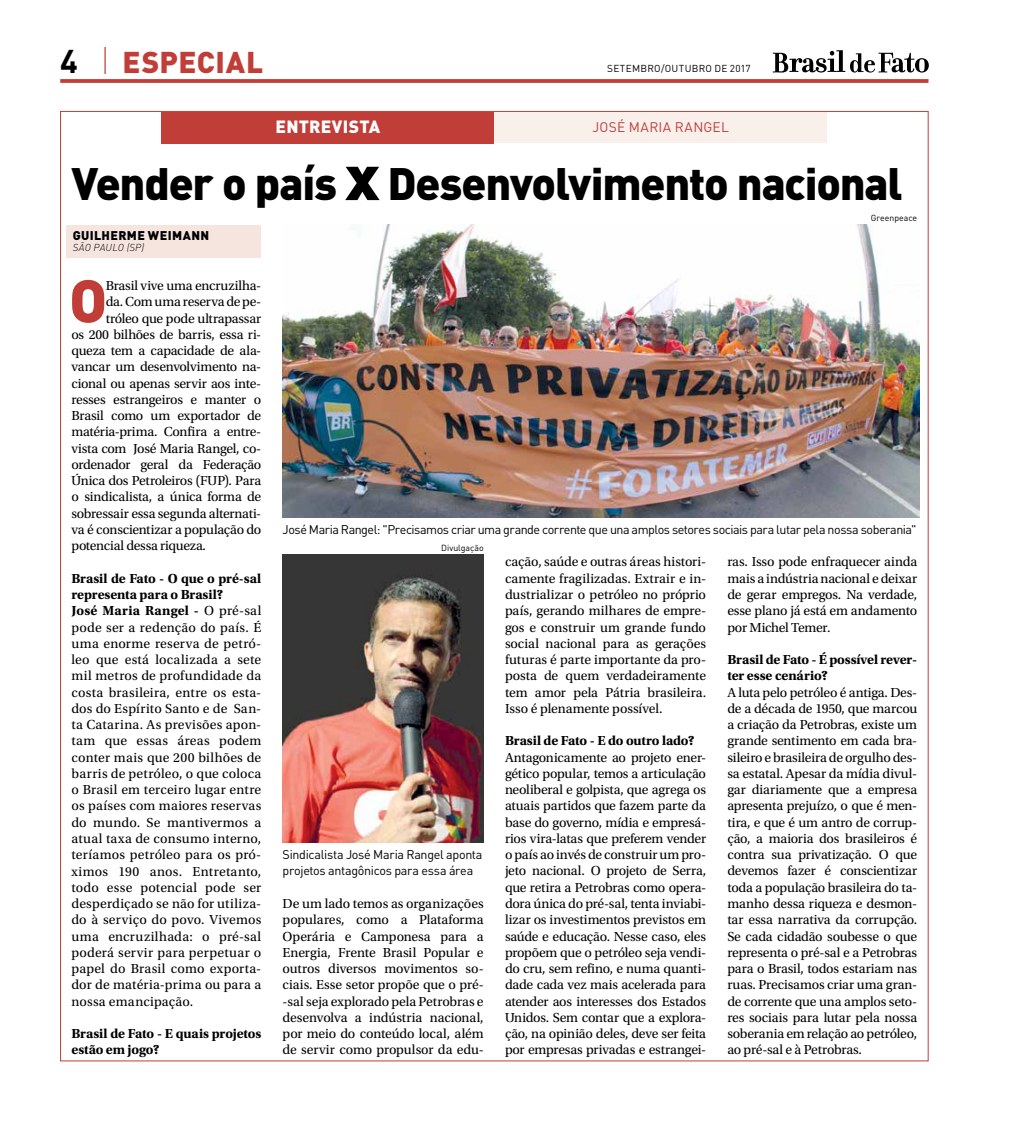
<style>
.page{position:relative;width:1010px;height:1124px;background:#fff}
.page>*{position:absolute;margin:0;border:0;box-sizing:border-box;transform-origin:0 0}
.t1{font:900 59.38px "DIN Pro";color:#c13d38}
.t2{font:900 44.88px "DIN Pro";letter-spacing:-.03em;color:#000}
.t3{font:700 32.5px "DIN Pro";color:#000}
.t4{font:900 29.75px "DIN Pro";letter-spacing:.02em;color:#c13d38}
.t5{font:900 17.5px "DIN Pro";letter-spacing:.015em;color:#fff}
.t6{font:13.75px/16.2px "Utopia Std";color:#000;text-align:justify}
.t7{font:13.75px "Utopia Std";letter-spacing:-.02em;color:#000}
.t8{font:700 13.75px/16.2px "Utopia Std";letter-spacing:-.01em;color:#000}
.t9{font:13.75px "Utopia Std";letter-spacing:-.025em;color:#000}
.t10{font:13.75px "Utopia Std";letter-spacing:-.03em;color:#000}
.t11{font:13.75px "DIN Pro";letter-spacing:.015em;color:#c13d38}
.t12{font:12.5px/16.2px "DIN Pro";letter-spacing:-.03em;color:#000}
.t13{font:900 12.5px "DIN Pro";letter-spacing:.025em;color:#000}
.t14{font:10px "DIN Pro";letter-spacing:.03em;color:#000}
.t15{font:italic 300 10px "DIN Pro";letter-spacing:.02em;color:#000}
.t16{font:8.75px "DIN Pro";color:#000}
.s1{font-size:61.88px}
.s2{font-weight:700}
</style>
<div class="page">
<div style="left:494px;top:111px;width:333px;height:32px;background:#f9f0ec"></div>
<div style="left:162px;top:112px;width:332px;height:32px;background:#c13d38"></div>
<img style="left:283px;top:555px;width:201px;height:287px">
<img style="left:283px;top:225px;width:636px;height:292px">
<div style="left:66px;top:225px;width:194px;height:32px;background:#f5e5de"></div>
<svg style="left:773px;top:50px;width:156px;height:22px"></svg>
<svg style="left:60px;top:79px;width:868px;height:4px;background:#c44843"></svg>
<hr style="left:104px;top:47px;width:2px;height:27px;background:#c13d38">
<h3 class="t3" style="left:60px;top:34px;width:19px">4</h3>
<h3 class="t4" style="left:123px;top:36px;width:142px">ESPECIAL</h3>
<p class="t14" style="left:607px;top:60px;width:145px">SETEMBRO/OUTUBRO DE 2017</p>
<p class="t5" style="left:276px;top:112px;width:106px">ENTREVISTA</p>
<p class="t11" style="left:593px;top:116px;width:138px">JOSÉ MARIA RANGEL</p>
<h2 class="t2" style="left:71px;top:145px;width:833px">Vender o país <span class="s1">x</span> Desenvolvimento nacional</h2>
<p class="t13" style="left:73px;top:225px;width:138px">GUILHERME WEIMANN</p>
<p class="t15" style="left:73px;top:240px;width:73px">SÃO PAULO (SP)</p>
<p class="t16" style="left:871px;top:211px;width:48px">Greenpeace</p>
<h1 class="t1" style="left:69px;top:250px;width:40px">O</h1>
<p class="t6" style="left:106px;top:277px;width:157px">Brasil vive uma encruzilha-</p>
<p class="t7" style="left:106px;top:294px;width:157px">da. Com uma reserva de pe-</p>
<p class="t7" style="left:106px;top:310px;width:157px">tróleo que pode ultrapassar</p>
<p class="t6" style="left:71px;top:326px;width:191px">os 200 bilhões de barris, essa ri-</p>
<p class="t9" style="left:71px;top:343px;width:191px">queza tem a capacidade de ala-</p>
<p class="t7" style="left:71px;top:359px;width:191px">vancar um desenvolvimento na-</p>
<p class="t7" style="left:71px;top:375px;width:191px">cional ou apenas servir aos inte-</p>
<p class="t7" style="left:71px;top:392px;width:191px">resses estrangeiros e manter o</p>
<p class="t7" style="left:71px;top:408px;width:191px">Brasil como um exportador de</p>
<p class="t7" style="left:71px;top:424px;width:191px">matéria-prima. Confira a entre-</p>
<p class="t7" style="left:71px;top:440px;width:191px">vista com José Maria Rangel, co-</p>
<p class="t10" style="left:71px;top:457px;width:191px">ordenador geral da Federação</p>
<p class="t9" style="left:71px;top:473px;width:191px">Única dos Petroleiros (FUP). Para</p>
<p class="t6" style="left:71px;top:489px;width:191px">o sindicalista, a única forma de</p>
<p class="t7" style="left:71px;top:505px;width:191px">sobressair essa segunda alternati-</p>
<p class="t7" style="left:71px;top:522px;width:191px">va é conscientizar a população do</p>
<p class="t7" style="left:71px;top:538px;width:136px">potencial dessa riqueza.</p>
<p class="t6" style="left:71px;top:570px;width:191px;text-align:left"><span class="s2">Brasil de Fato - O que o pré-sal representa para o Brasil?<br>José Maria Rangel -</span> O pré-sal pode ser a redenção do país. É uma enorme reserva de petró&shy;leo que está localizada a sete mil metros de profundidade da costa brasileira, entre os esta&shy;dos do Espírito Santo e de San&shy;ta Catarina. As previsões apon&shy;tam que essas áreas podem conter mais que 200 bilhões de barris de petróleo, o que coloca o Brasil em terceiro lugar entre os países com maiores reservas do mundo. Se mantivermos a atual taxa de consumo interno, teríamos petróleo para os pró&shy;ximos 190 anos. Entretanto, todo esse potencial pode ser desperdiçado se não for utiliza&shy;do à serviço do povo. Vivemos uma encruzilhada: o pré-sal poderá servir para perpetuar o papel do Brasil como exporta&shy;dor de matéria-prima ou para a nossa emancipação.</p>
<p class="t8" style="left:71px;top:1025px;width:191px">Brasil de Fato - E quais projetos estão em jogo?</p>
<p class="t12" style="left:283px;top:520px;width:635px">José Maria Rangel: "Precisamos criar uma grande corrente que una amplos setores sociais para lutar pela nossa soberania"</p>
<p class="t16" style="left:441px;top:541px;width:44px">Divulgação</p>
<p class="t12" style="left:283px;top:845px;width:201px">Sindicalista José Maria Rangel aponta projetos antagônicos para essa área</p>
<p class="t6" style="left:283px;top:895px;width:203px">De um lado temos as organizações populares, como a Plataforma Operária e Camponesa para a Energia, Frente Brasil Popular e outros diversos movimentos so&shy;ciais. Esse setor propõe que o pré--sal seja explorado pela Petrobras e desenvolva a indústria nacional, por meio do conteúdo local, além de servir como propulsor da edu-</p>
<p class="t6" style="left:505px;top:554px;width:203px">cação, saúde e outras áreas histori&shy;camente fragilizadas. Extrair e in&shy;dustrializar o petróleo no próprio país, gerando milhares de empre&shy;gos e construir um grande fundo social nacional para as gerações futuras é parte importante da pro&shy;posta de quem verdadeiramente tem amor pela Pátria brasileira.<br>Isso é plenamente possível.</p>
<p class="t8" style="left:505px;top:732px;width:191px">Brasil de Fato - E do outro lado?</p>
<p class="t6" style="left:505px;top:749px;width:203px">Antagonicamente ao projeto ener&shy;gético popular, temos a articulação neoliberal e golpista, que agrega os atuais partidos que fazem parte da base do governo, mídia e empresá&shy;rios vira-latas que preferem vender o país ao invés de construir um pro&shy;jeto nacional. O projeto de Serra, que retira a Petrobras como opera&shy;dora única do pré-sal, tenta inviabi&shy;lizar os investimentos previstos em saúde e educação. Nesse caso, eles propõem que o petróleo seja vendi&shy;do cru, sem refino, e numa quanti&shy;dade cada vez mais acelerada para atender aos interesses dos Estados Unidos. Sem contar que a explora&shy;ção, na opinião deles, deve ser feita por empresas privadas e estrangei-</p>
<p class="t6" style="left:727px;top:554px;width:191px">ras. Isso pode enfraquecer ainda mais a indústria nacional e deixar de gerar empregos. Na verdade, esse plano já está em andamento por Michel Temer.</p>
<p class="t8" style="left:727px;top:651px;width:191px">Brasil de Fato - É possível rever&shy;ter esse cenário?</p>
<p class="t6" style="left:727px;top:684px;width:191px">A luta pelo petróleo é antiga. Des&shy;de a década de 1950, que marcou a criação da Petrobras, existe um grande sentimento em cada bra&shy;sileiro e brasileira de orgulho des&shy;sa estatal. Apesar da mídia divul&shy;gar diariamente que a empresa apresenta prejuízo, o que é men&shy;tira, e que é um antro de corrup&shy;ção, a maioria dos brasileiros é contra sua privatização. O que devemos fazer é conscientizar toda a população brasileira do ta&shy;manho dessa riqueza e desmon&shy;tar essa narrativa da corrupção.<br>Se cada cidadão soubesse o que representa o pré-sal e a Petrobras para o Brasil, todos estariam nas ruas. Precisamos criar uma gran&shy;de corrente que una amplos seto&shy;res sociais para lutar pela nossa soberania em relação ao petróleo, ao pré-sal e à Petrobras.</p>
</div>
